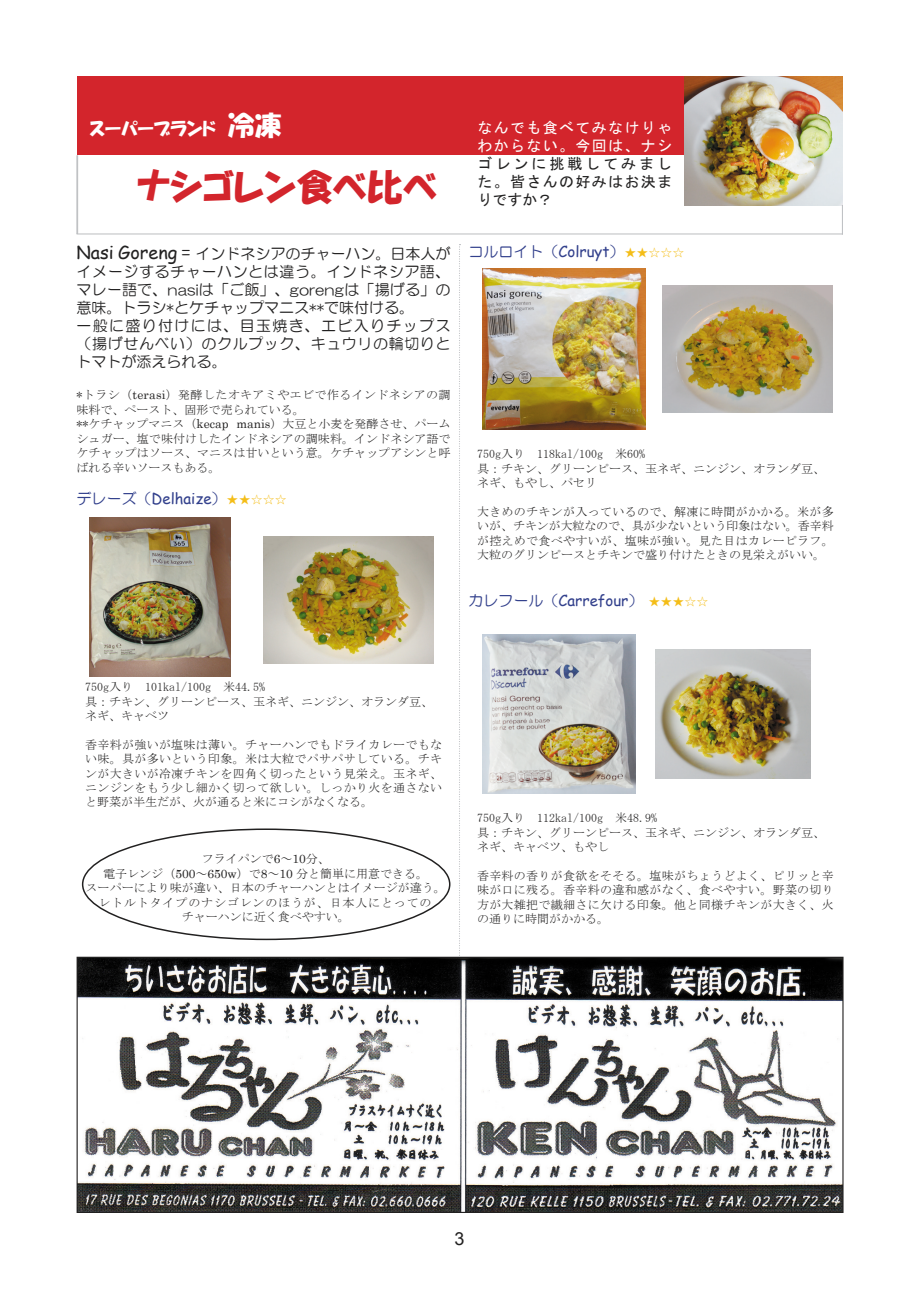
<style>
.page{position:relative;width:919px;height:1289px;background:#fff}
.page>*{position:absolute;margin:0;border:0;box-sizing:border-box;transform-origin:0 0}
.t1{font:36px "HGP Soei Kakupoptai";color:#d3252c}
.t2{font:18px "HGP Soei Kakupoptai";color:#fff}
.t3{font:18px "Arial";color:#222121}
.t4{font:15px/18px "HG Maru Gothic MPRO";letter-spacing:.025em;color:#222121;text-align:justify}
.t5{font:15px/18px "MS Gothic";letter-spacing:.09em;color:#222121;text-align:justify}
.t6{font:15px "Comic Sans MS";color:#32408c}
.t7{font:15px "HG Maru Gothic MPRO";color:#32408c}
.t8{font:12px/14.4px "MS Mincho";color:#222121;text-align:justify}
.t9{font:12px/14.4px "MS Mincho";letter-spacing:.03em;color:#222121}
.t10{font:12px/14.4px "MS Mincho";letter-spacing:.07em;color:#222121;text-align:center}
.s1{font-size:27px}
.s2{color:#222121}
.s3{font-family:"Comic Sans MS";font-size:18px}
.s4{font-size:18px}
.s5{font-family:"Century"}
.s6{font-family:"HG Maru Gothic MPRO"}
.s7{font-family:"MS Mincho";font-size:12px;color:#f4bd17}
.s8{color:#fff}
.s9{font-family:"Comic Sans MS"}
</style>
<div class="page">
<img style="left:89px;top:518px;width:142px;height:158px">
<img style="left:263px;top:536px;width:170px;height:127px">
<img style="left:483px;top:268px;width:162px;height:161px">
<img style="left:662px;top:285px;width:170px;height:127px">
<img style="left:483px;top:634px;width:152px;height:159px">
<div style="left:77px;top:77px;width:765px;height:78px;background:#d3252c"></div>
<img style="left:655px;top:649px;width:155px;height:129px">
<img style="left:684px;top:77px;width:158px;height:128px">
<svg style="left:459px;top:244px;width:1px;height:712px"></svg>
<img style="left:79px;top:958px;width:762px;height:252px">
<div style="left:77px;top:956px;width:766px;height:256px;border:1px solid #222121"></div>
<hr style="left:77px;top:155px;width:1px;height:79px;background:#bbbdc0">
<hr style="left:842px;top:205px;width:1px;height:30px;background:#bbbdc0">
<hr style="left:77px;top:233px;width:765px;height:1px;background:#bbbdc0">
<p class="t2" style="left:89px;top:120px;width:194px">スーパーブランド　<span class="s1">冷凍</span></p>
<p class="t1" style="left:89px;top:168px;width:349px"><span class="s2">　　</span>ナシゴレン食べ比べ</p>
<p class="t4" style="left:77px;top:244px;width:375px"><span class="s3">Nasi Goreng</span> <span class="s4">=</span> インドネシアのチャーハン。日本人がイメージするチャーハンとは違う。インドネシア語、マレー語で、nasiは「ご飯」、gorengは「揚げる」の意味。トラシ*とケチャップマニス**で味付ける。</p>
<p class="t4" style="left:77px;top:316px;width:375px">一般に盛り付けには、目玉焼き、エビ入りチップス（揚げせんべい）のクルプック、キュウリの輪切りとトマトが添えられる。</p>
<p class="t9" style="left:77px;top:388px;width:375px">*トラシ（<span class="s5">terasi</span>）発酵したオキアミやエビで作るインドネシアの調味料で、ペースト、固形で売られている。</p>
<p class="t8" style="left:77px;top:417px;width:375px">**ケチャップマニス（<span class="s5">kecap manis</span>）大豆と小麦を発酵させ、パームシュガー、塩で味付けしたインドネシアの調味料。インドネシア語でケチャップはソース、マニスは甘いという意。ケチャップアシンと呼ばれる辛いソースもある。</p>
<p class="t6" style="left:77px;top:487px;width:211px"><span class="s6">デレーズ（</span>Delhaize<span class="s6">）</span><span class="s7">★★☆☆☆</span></p>
<p class="t5" style="left:477px;top:118px;width:196px"><span class="s8">なんでも食べてみなけりゃわからない。今回は、ナシ</span>ゴレンに挑戦してみました。皆さんの好みはお決まりですか？</p>
<p class="t7" style="left:468px;top:244px;width:217px">コルロイト（<span class="s9">Colruyt</span>）<span class="s7">★★☆☆☆</span></p>
<p class="t8" style="left:477px;top:447px;width:169px">750g入り　118kal/100g　米60%</p>
<p class="t8" style="left:477px;top:461px;width:350px">具：チキン、グリーンピース、玉ネギ、ニンジン、オランダ豆、ネギ、もやし、パセリ</p>
<p class="t8" style="left:477px;top:504px;width:358px">大きめのチキンが入っているので、解凍に時間がかかる。米が多いが、チキンが大粒なので、具が少ないという印象はない。香辛料が控えめで食べやすいが、塩味が強い。見た目はカレーピラフ。大粒のグリンピースとチキンで盛り付けたときの見栄えがいい。</p>
<p class="t6" style="left:468px;top:589px;width:241px"><span class="s6">カレフール（</span>Carrefour<span class="s6">）</span> <span class="s7">★★★☆☆</span></p>
<p class="t8" style="left:85px;top:679px;width:181px">750g入り　101kal/100g　米44.5%</p>
<p class="t8" style="left:85px;top:694px;width:349px">具：チキン、グリーンピース、玉ネギ、ニンジン、オランダ豆、ネギ、キャベツ</p>
<p class="t8" style="left:85px;top:737px;width:358px">香辛料が強いが塩味は薄い。チャーハンでもドライカレーでもない味。具が多いという印象。米は大粒でパサパサしている。チキンが大きいが冷凍チキンを四角く切ったという見栄え。玉ネギ、ニンジンをもう少し細かく切って欲しい。しっかり火を通さないと野菜が半生だが、火が通ると米にコシがなくなる。</p>
<p class="t8" style="left:202px;top:852px;width:130px">フライパンで<span class="s5">6</span>～<span class="s5">10</span>分、</p>
<p class="t8" style="left:103px;top:866px;width:326px">電子レンジ（<span class="s5">500</span>～<span class="s5">650w</span>）で<span class="s5">8</span>～<span class="s5">10</span> 分と簡単に用意できる。</p>
<p class="t8" style="left:86px;top:880px;width:361px">スーパーにより味が違い、日本のチャーハンとはイメージが違う。</p>
<p class="t10" style="left:98px;top:895px;width:334px">レトルトタイプのナシゴレンのほうが、日本人にとってのチャーハンに近く食べやすい。</p>
<p class="t8" style="left:477px;top:810px;width:181px">750g入り　112kal/100g　米48.9%</p>
<p class="t8" style="left:477px;top:825px;width:350px">具：チキン、グリーンピース、玉ネギ、ニンジン、オランダ豆、ネギ、キャベツ、もやし</p>
<p class="t8" style="left:477px;top:868px;width:358px">香辛料の香りが食欲をそそる。塩味がちょうどよく、ピリッと辛味が口に残る。香辛料の違和感がなく、食べやすい。野菜の切り方が大雑把で繊細さに欠ける印象。他と同様チキンが大きく、火の通りに時間がかかる。</p>
<p class="t3" style="left:454px;top:1226px;width:12px">3</p>
</div>
